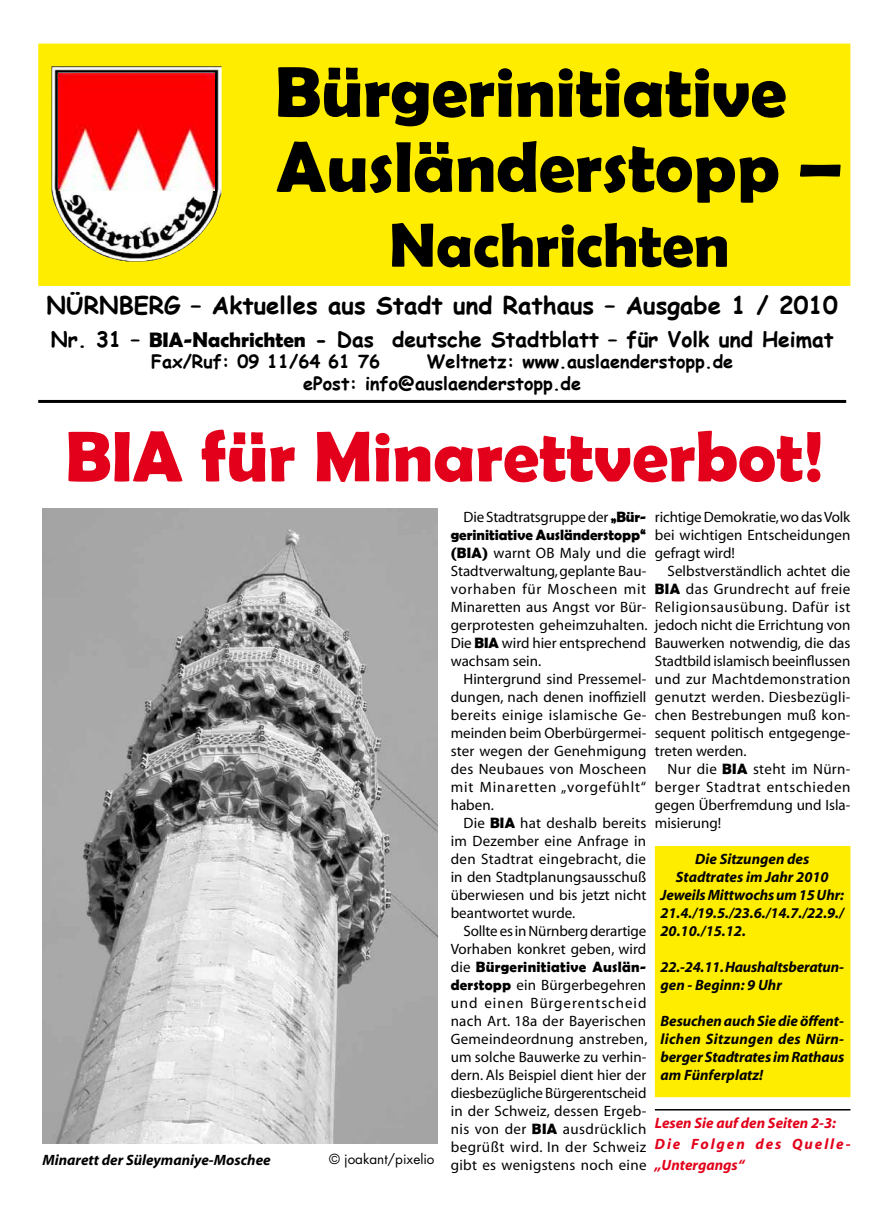
<style>
.page{position:relative;width:893px;height:1212px;background:#fff}
.page>*{position:absolute;margin:0;border:0;box-sizing:border-box;transform-origin:0 0}
.t1{font:700 72px/75px "Berlin Sans FB Demi";color:#000}
.t2{font:700 72px "Berlin Sans FB Demi";color:#e2001a}
.t3{font:700 63px "Berlin Sans FB Demi";color:#000}
.t4{font:700 24px "Comic Sans MS";color:#000}
.t5{font:700 21px "Comic Sans MS";color:#000}
.t6{font:700 18px/21.6px "Comic Sans MS";color:#000}
.t7{font:15px/18px "Myriad";color:#000;text-align:justify}
.t8{font:italic 700 15px/18px "Myriad";color:#000}
.t9{font:italic 700 15px/21px "Myriad";color:#e2001a}
.t10{font:700 15px "Berlin Sans FB Demi";color:#000}
.t11{font:13.5px "Futura";color:#000}
.s1{font-family:"Berlin Sans FB Demi"}
.s2{font-family:"Berlin Sans FB Demi";font-weight:700}
.s3{font-family:"Myriad";font-weight:400}
</style>
<div class="page">
<div style="left:655px;top:846px;width:195px;height:251px;background:#ffed00"></div>
<div style="left:38px;top:44px;width:812px;height:242px;background:#ffed00;border:2px solid #ffed00"></div>
<hr style="left:38px;top:400px;width:808px;height:3px;background:#000">
<img style="left:52px;top:66px;width:170px;height:196px">
<img style="left:58px;top:73px;width:157px;height:117px">
<hr style="left:655px;top:1109px;width:195px;height:1px;background:#000">
<img style="left:43px;top:508px;width:394px;height:635px">
<h1 class="t1" style="left:275px;top:53px;width:569px">Bürgerinitiative<br>Ausländerstopp –</h1>
<h2 class="t3" style="left:389px;top:208px;width:342px">Nachrichten</h2>
<h3 class="t4" style="left:47px;top:288px;width:793px">NÜRNBERG – Aktuelles aus Stadt und Rathaus – Ausgabe 1 / 2010</h3>
<h3 class="t5" style="left:51px;top:324px;width:784px">Nr. 31 – <span class="s1">BIA-Nachrichten</span> - Das deutsche Stadtblatt – für Volk und Heimat</h3>
<p class="t6" style="left:151px;top:350px;width:230px">Fax/Ruf: 09 11/64 61 76</p>
<p class="t6" style="left:303px;top:350px;width:432px;text-indent:124px">Weltnetz: www.auslaenderstopp.de ePost: info@auslaenderstopp.de</p>
<h1 class="t2" style="left:65px;top:415px;width:760px">BIA für Minarettverbot!</h1>
<p class="t8" style="left:43px;top:1151px;width:230px">Minarett der Süleymaniye-Moschee</p>
<p class="t11" style="left:329px;top:1149px;width:107px">© joakant/pixelio</p>
<p class="t7" style="left:463px;top:509px;width:184px">Die Stadtratsgruppe der <span class="s2">„Bür-</span></p>
<p class="t10" style="left:451px;top:526px;width:197px">gerinitiative Ausländerstopp“</p>
<p class="t7" style="left:451px;top:545px;width:198px"><span class="s2">(BIA)</span> warnt OB Maly und die Stadtverwaltung, geplante Bau&shy;vorhaben für Moscheen mit Minaretten aus Angst vor Bür&shy;gerprotesten geheimzuhalten.<br>Die <span class="s2">BIA</span> wird hier entsprechend wachsam sein.</p>
<p class="t7" style="left:451px;top:671px;width:197px;text-indent:13px">Hintergrund sind Pressemel&shy;dungen, nach denen inoffiziell bereits einige islamische Ge&shy;meinden beim Oberbürgermei&shy;ster wegen der Genehmigung des Neubaues von Moscheen mit Minaretten „vorgefühlt“ haben.</p>
<p class="t7" style="left:451px;top:815px;width:197px;text-indent:13px">Die <span class="s2">BIA</span> hat deshalb bereits im Dezember eine Anfrage in den Stadtrat eingebracht, die in den Stadtplanungsausschuß überwiesen und bis jetzt nicht beantwortet wurde.</p>
<p class="t7" style="left:451px;top:923px;width:197px;text-align:right">Sollte es in Nürnberg derartige<br>Vorhaben konkret geben, wird</p>
<p class="t10" style="left:451px;top:958px;width:197px"><span class="s3">die</span> Bürgerinitiative Auslän-</p>
<p class="t7" style="left:451px;top:977px;width:198px"><span class="s2">derstopp</span> ein Bürgerbegehren und einen Bürgerentscheid nach Art. 18a der Bayerischen Gemeindeordnung anstreben, um solche Bauwerke zu verhin&shy;dern. Als Beispiel dient hier der diesbezügliche Bürgerentscheid in der Schweiz, dessen Ergeb&shy;nis von der <span class="s2">BIA</span> ausdrücklich begrüßt wird. In der Schweiz gibt es wenigstens noch eine</p>
<p class="t7" style="left:655px;top:509px;width:197px">richtige Demokratie, wo das Volk bei wichtigen Entscheidungen gefragt wird!</p>
<p class="t7" style="left:655px;top:563px;width:197px;text-indent:13px">Selbstverständlich achtet die <span class="s2">BIA</span> das Grundrecht auf freie Religionsausübung. Dafür ist jedoch nicht die Errichtung von Bauwerken notwendig, die das Stadtbild islamisch beeinflussen und zur Machtdemonstration genutzt werden. Diesbezügli&shy;chen Bestrebungen muß kon&shy;sequent politisch entgegenge&shy;treten werden.</p>
<p class="t7" style="left:655px;top:761px;width:197px;text-indent:13px">Nur die <span class="s2">BIA</span> steht im Nürn&shy;berger Stadtrat entschieden gegen Überfremdung und Isla&shy;misierung!</p>
<p class="t8" style="left:695px;top:850px;width:116px">Die Sitzungen des</p>
<p class="t8" style="left:676px;top:868px;width:154px">Stadtrates im Jahr 2010</p>
<p class="t8" style="left:660px;top:886px;width:185px">Jeweils Mittwochs um 15 Uhr:</p>
<p class="t8" style="left:660px;top:904px;width:185px">21.4./19.5./23.6./14.7./22.9./</p>
<p class="t8" style="left:660px;top:922px;width:87px">20.10./15.12.</p>
<p class="t8" style="left:660px;top:958px;width:185px">22.-24.11. Haushaltsberatun&shy;gen - Beginn: 9 Uhr</p>
<p class="t8" style="left:660px;top:1012px;width:185px;text-align:justify">Besuchen auch Sie die öffent&shy;lichen Sitzungen des Nürn&shy;berger Stadtrates im Rathaus am Fünferplatz!</p>
<p class="t9" style="left:655px;top:1113px;width:197px">Lesen Sie auf den Seiten 2-3:<br>Die Folgen des Quelle-„Untergangs“</p>
</div>
